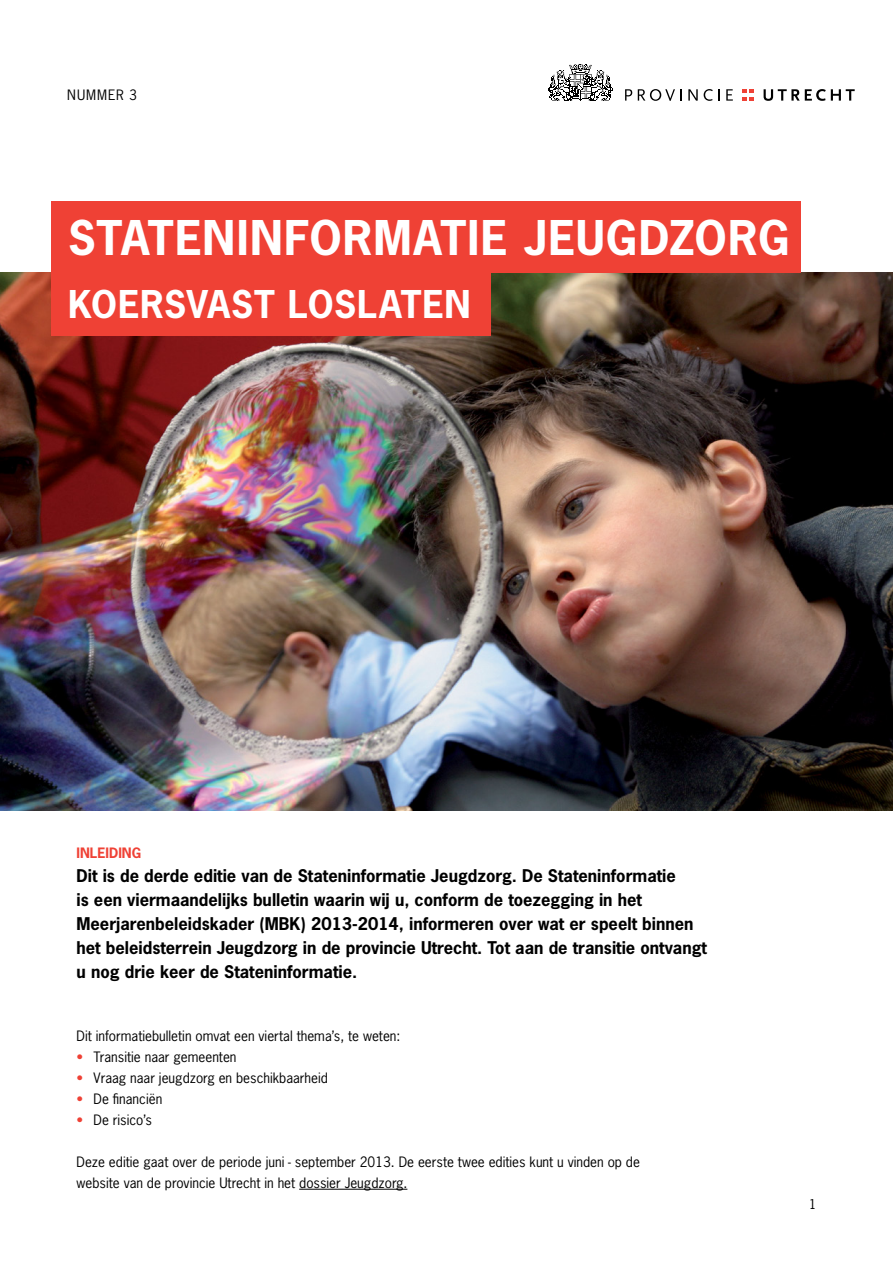
<style>
.page{position:relative;width:893px;height:1263px;background:#fff}
.page>*{position:absolute;margin:0;border:0;box-sizing:border-box;transform-origin:0 0}
.Kop{font:700 45px "News Gothic Std";letter-spacing:.025em;color:#fff}
.Kop-2{font:700 36px "News Gothic Std";letter-spacing:.015em;color:#fff}
.Intro{font:700 16.5px/24px "News Gothic Std";color:#000}
.Subtitel{font:13.5px "News Gothic Std";color:#000}
.t1{font:700 13.5px "News Gothic Std";color:#ef4135}
.t2{font:12.75px "News Gothic Std";color:#000}
.s1{color:#ef4135}
</style>
<div class="page">
<img style="left:0;top:273px;width:893px;height:537px">
<div style="left:51px;top:201px;width:439px;height:135px;background:#ef4135"></div>
<div style="left:312px;top:201px;width:488px;height:72px;background:#ef4135"></div>
<hr style="left:299px;top:1189px;width:108px;height:1px;background:#000">
<svg style="left:549px;top:64px;width:64px;height:37px"></svg>
<svg style="left:742px;top:89px;width:12px;height:12px"></svg>
<svg style="left:625px;top:89px;width:7px;height:12px"></svg>
<svg style="left:638px;top:89px;width:44px;height:12px"></svg>
<svg style="left:688px;top:89px;width:10px;height:12px"></svg>
<svg style="left:704px;top:89px;width:16px;height:12px"></svg>
<svg style="left:726px;top:89px;width:7px;height:12px"></svg>
<svg style="left:764px;top:89px;width:91px;height:12px"></svg>
<p class="Subtitel" style="left:67px;top:86px;width:71px">NUMMER 3</p>
<p class="Kop" style="left:68px;top:208px;width:723px">STATENINFORMATIE JEUGDZORG</p>
<p class="Kop-2" style="left:68px;top:280px;width:404px">KOERSVAST LOSLATEN</p>
<p class="t1" style="left:77px;top:844px;width:66px">INLEIDING</p>
<p class="Intro" style="left:77px;top:863px;width:601px">Dit is de derde editie van de Stateninformatie Jeugdzorg. De Stateninformatie</p>
<p class="Intro" style="left:77px;top:887px;width:632px">is een viermaandelijks bulletin waarin wij u, conform de toezegging in het<br>Meerjarenbeleidskader (MBK) 2013-2014, informeren over wat er speelt binnen het beleidsterrein Jeugdzorg in de provincie Utrecht. Tot aan de transitie ontvangt</p>
<p class="Intro" style="left:77px;top:959px;width:282px">u nog drie keer de Stateninformatie.</p>
<p class="Subtitel" style="left:77px;top:1027px;width:325px">Dit informatiebulletin omvat een viertal thema’s, te weten:</p>
<p class="Subtitel" style="left:77px;top:1048px;width:162px"><span class="s1">•</span> Transitie naar gemeenten</p>
<p class="Subtitel" style="left:77px;top:1069px;width:253px"><span class="s1">•</span> Vraag naar jeugdzorg en beschikbaarheid</p>
<p class="Subtitel" style="left:77px;top:1090px;width:87px"><span class="s1">•</span> De financiën</p>
<p class="Subtitel" style="left:77px;top:1111px;width:77px"><span class="s1">•</span> De risico’s</p>
<p class="Subtitel" style="left:77px;top:1153px;width:565px">Deze editie gaat over de periode juni - september 2013. De eerste twee edities kunt u vinden op de</p>
<p class="Subtitel" style="left:77px;top:1174px;width:332px">website van de provincie Utrecht in het dossier Jeugdzorg.</p>
<p class="t2" style="left:809px;top:1196px;width:9px">1</p>
</div>
